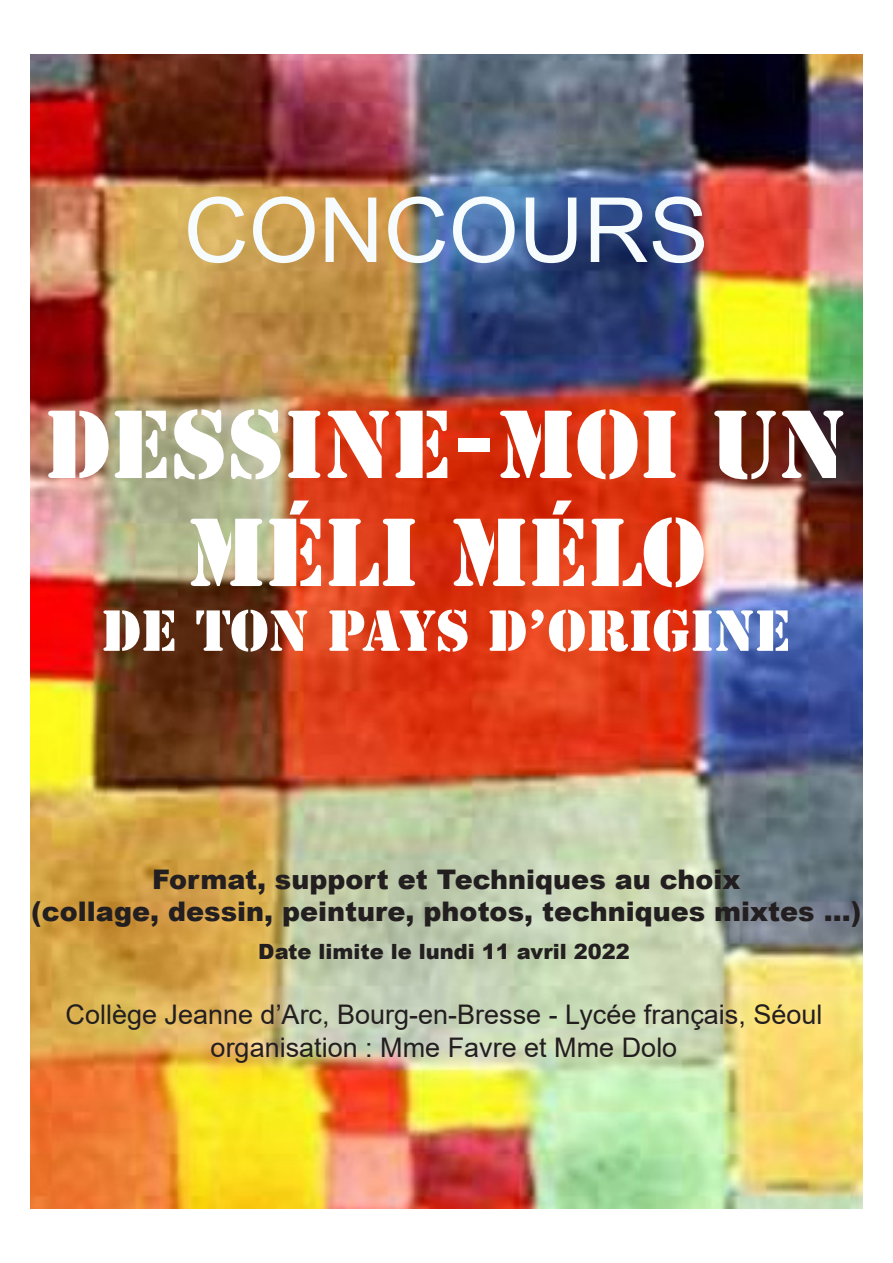
<style>
.page{position:relative;width:893px;height:1263px;background:#fff}
.page>*{position:absolute;margin:0;border:0;box-sizing:border-box;transform-origin:0 0}
.t1{font:90px/108px "Stencil Std";color:#fff;text-align:center}
.t2{font:90px "Arial";color:#f6fbfe}
.t3{font:54px "Stencil Std";color:#fff}
.t4{font:900 27px "Arial";color:#231f20}
.t5{font:27px "Arial";color:#231f20}
.t6{font:900 21px "Arial";color:#231f20}
</style>
<div class="page">
<img style="left:30px;top:54px;width:833px;height:1155px">
<p class="t2" style="left:184px;top:168px;width:526px">CONCOURS</p>
<p class="t1" style="left:46px;top:392px;width:802px">DESSINE-MOI UN<br>MÉLI MÉLO</p>
<p class="t3" style="left:102px;top:596px;width:690px">DE TON PAYS D’ORIGINE</p>
<p class="t4" style="left:152px;top:860px;width:590px">Format, support et Techniques au choix</p>
<p class="t4" style="left:31px;top:892px;width:831px">(collage, dessin, peinture, photos, techniques mixtes ...)</p>
<p class="t6" style="left:258px;top:936px;width:373px">Date limite le lundi 11 avril 2022</p>
<p class="t5" style="left:66px;top:996px;width:758px">Collège Jeanne d’Arc, Bourg-en-Bresse - Lycée français, Séoul</p>
<p class="t5" style="left:211px;top:1029px;width:468px">organisation : Mme Favre et Mme Dolo</p>
</div>
